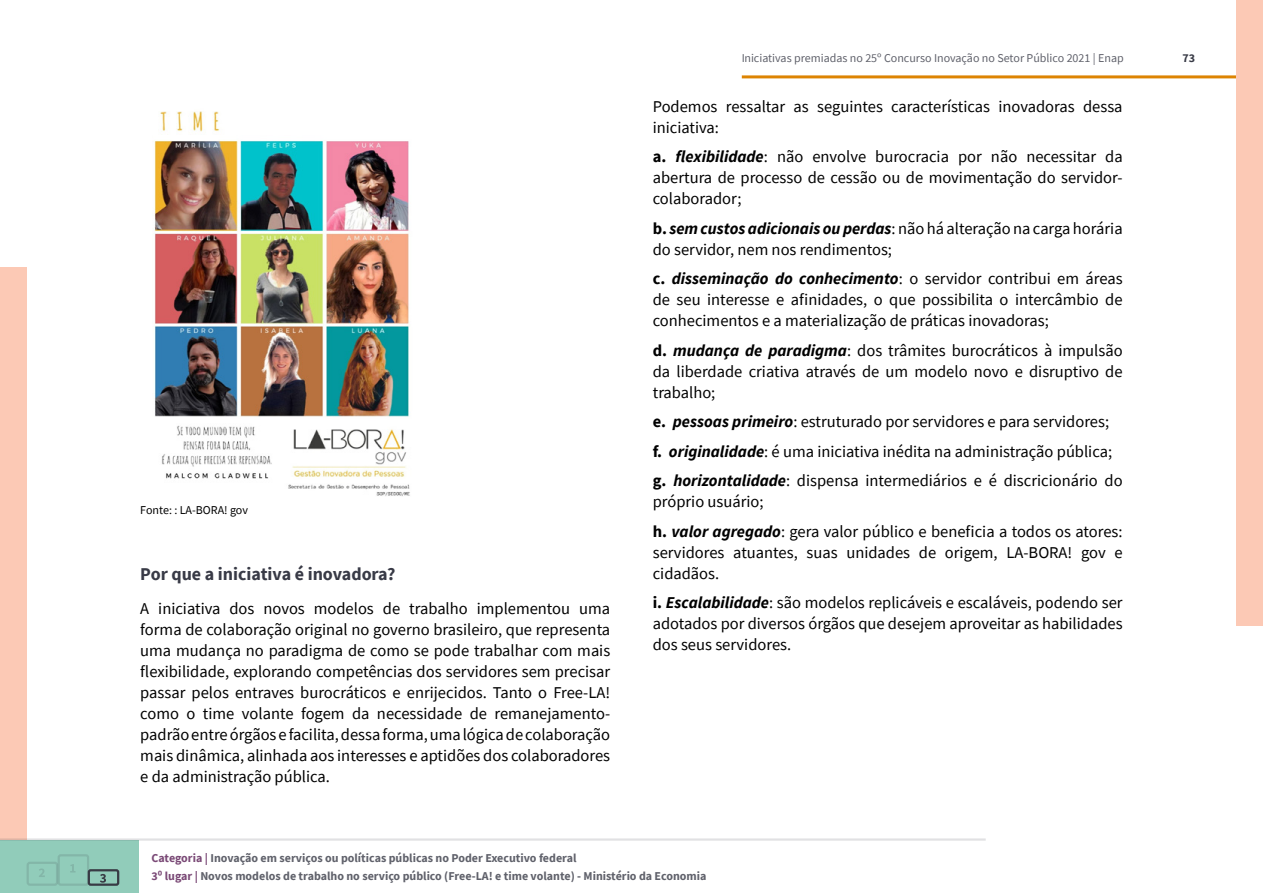
<style>
.page{position:relative;width:1263px;height:893px;background:#fff}
.page>*{position:absolute;margin:0;border:0;box-sizing:border-box;transform-origin:0 0}
.t1{font:700 18px "Source Sans Pro";color:#383a46}
.t2{font:16.5px/21px "Source Sans Pro";color:#000;text-align:justify}
.t3{font:700 12px/18px "Source Sans Pro";color:#383a46}
.t4{font:12px "Source Sans Pro";color:#383a46}
.t5{font:12px "Source Sans Pro";color:#000}
.s1{font-weight:700}
.s2{font-weight:700;font-style:italic}
.s3{color:#591c54}
</style>
<div class="page">
<div style="left:0;top:268px;width:27px;height:625px;background:#fcc9b5"></div>
<div style="left:0;top:841px;width:138px;height:52px;background:#91ccba"></div>
<div style="left:58px;top:854px;width:31px;height:32px;border:2px solid #383b45;border-radius:2px"></div>
<svg style="left:70px;top:864px;width:6px;height:8px"></svg>
<div style="left:88px;top:869px;width:31px;height:17px;border:2px solid #383b45;border-radius:2px"></div>
<svg style="left:100px;top:874px;width:6px;height:9px"></svg>
<div style="left:27px;top:862px;width:31px;height:24px;border:2px solid #383b45;border-radius:2px"></div>
<svg style="left:39px;top:868px;width:6px;height:9px"></svg>
<hr style="left:0;top:838px;width:986px;height:3px;background:#383b45">
<hr style="left:742px;top:75px;width:521px;height:3px;background:#dd8402">
<div style="left:1237px;top:0;width:26px;height:625px;background:#fcc9b5"></div>
<img style="left:154px;top:111px;width:256px;height:385px">
<p class="t5" style="left:140px;top:503px;width:109px">Fonte: : LA-BORA! gov</p>
<p class="t1" style="left:140px;top:562px;width:257px">Por que a iniciativa é inovadora?</p>
<p class="t2" style="left:140px;top:597px;width:471px">A iniciativa dos novos modelos de trabalho implementou uma forma de colaboração original no governo brasileiro, que representa uma mudança no paradigma de como se pode trabalhar com mais flexibilidade, explorando competências dos servidores sem precisar passar pelos entraves burocráticos e enrijecidos. Tanto o Free-LA! como o time volante fogem da necessidade de remanejamento&shy;padrão entre órgãos e facilita, dessa forma, uma lógica de colaboração mais dinâmica, alinhada aos interesses e aptidões dos colaboradores e da administração pública.</p>
<p class="t4" style="left:741px;top:50px;width:384px">Iniciativas premiadas no 25º Concurso Inovação no Setor Público 2021 | Enap</p>
<p class="t3" style="left:1182px;top:49px;width:14px">73</p>
<p class="t2" style="left:653px;top:96px;width:471px">Podemos ressaltar as seguintes características inovadoras dessa iniciativa:</p>
<p class="t2" style="left:653px;top:146px;width:471px"><span class="s1">a.</span> <span class="s2">flexibilidade</span>: não envolve burocracia por não necessitar da abertura de processo de cessão ou de movimentação do servidor&shy;colaborador;</p>
<p class="t2" style="left:653px;top:218px;width:471px"><span class="s1">b.</span> <span class="s2">sem custos adicionais ou perdas</span>: não há alteração na carga horária do servidor, nem nos rendimentos;</p>
<p class="t2" style="left:653px;top:268px;width:471px"><span class="s1">c.</span> <span class="s2">disseminação do conhecimento</span>: o servidor contribui em áreas de seu interesse e afinidades, o que possibilita o intercâmbio de conhecimentos e a materialização de práticas inovadoras;</p>
<p class="t2" style="left:653px;top:340px;width:471px"><span class="s1">d.</span> <span class="s2">mudança de paradigma</span>: dos trâmites burocráticos à impulsão da liberdade criativa através de um modelo novo e disruptivo de trabalho;</p>
<p class="t2" style="left:653px;top:407px;width:471px;line-height:29.5px;text-align:left"><span class="s1">e.</span> <span class="s2">pessoas primeiro</span>: estruturado por servidores e para servidores; <span class="s1">f.</span> <span class="s2">originalidade</span>: é uma iniciativa inédita na administração pública; <span class="s1">g.</span> <span class="s2">horizontalidade</span>: dispensa intermediários e é discricionário do</p>
<p class="t2" style="left:653px;top:487px;width:471px;line-height:29.5px">próprio usuário;<br><span class="s1">h.</span> <span class="s2">valor agregado</span>: gera valor público e beneficia a todos os atores:</p>
<p class="t2" style="left:653px;top:542px;width:471px">servidores atuantes, suas unidades de origem, LA-BORA! gov e cidadãos.</p>
<p class="t2" style="left:653px;top:592px;width:471px"><span class="s1">i.</span> <span class="s2">Escalabilidade</span>: são modelos replicáveis e escaláveis, podendo ser adotados por diversos órgãos que desejem aproveitar as habilidades dos seus servidores.</p>
<p class="t3" style="left:152px;top:849px;width:556px"><span class="s3">Categoria |</span> Inovação em serviços ou políticas públicas no Poder Executivo federal<br><span class="s3">3⁰ lugar |</span> Novos modelos de trabalho no serviço público (Free-LA! e time volante) - Ministério da Economia</p>
</div>
